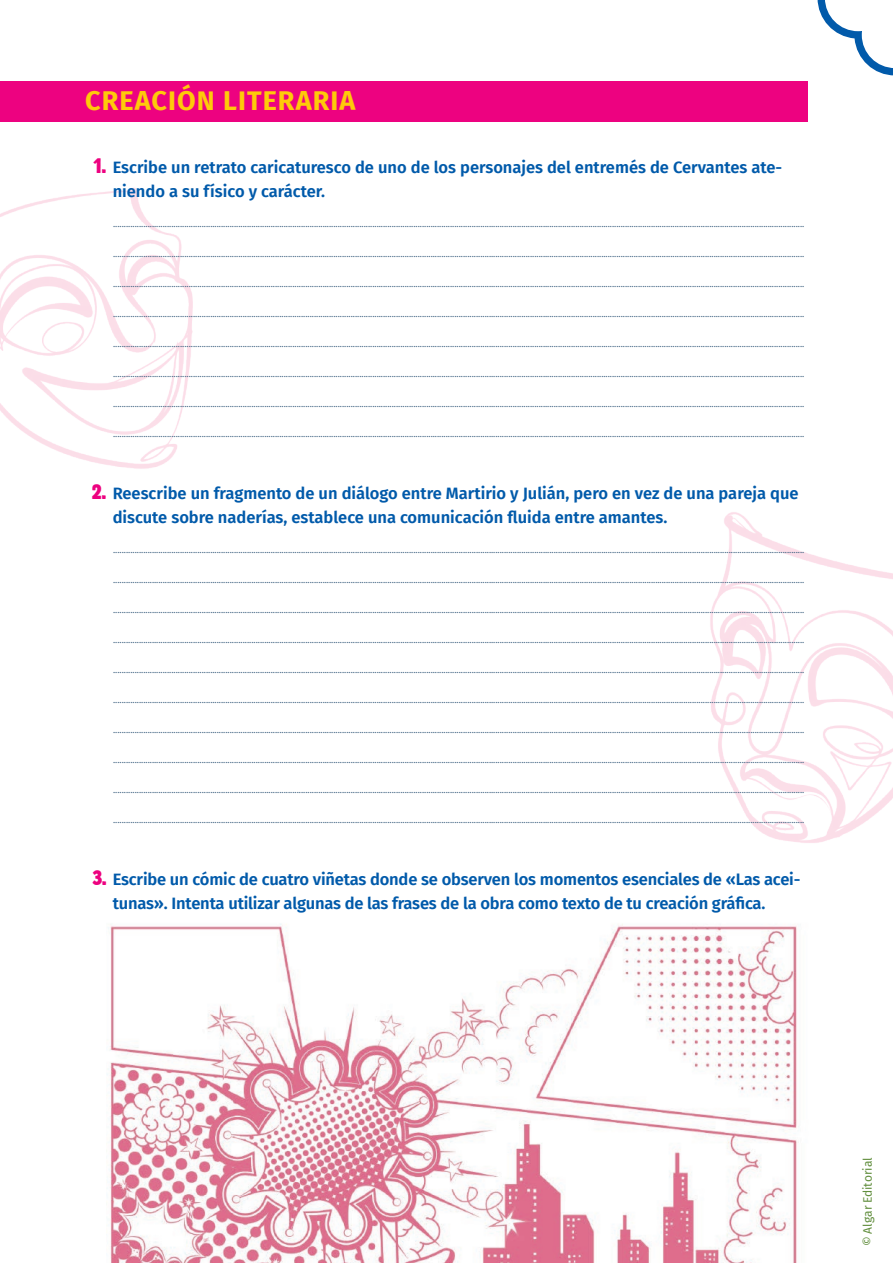
<style>
.page{position:relative;width:893px;height:1263px;background:#fff}
.page>*{position:absolute;margin:0;border:0;box-sizing:border-box;transform-origin:0 0}
.Títol_1{font:700 27px "Fira Sans";letter-spacing:.04em;color:#feca0a}
.t1{font:600 16.5px/24px "Fira Sans";letter-spacing:-.01em;color:#015aaa}
.t2{font:12px "Fira Sans";letter-spacing:-.005em;color:#618e3d}
.Text_activitats{font:9px "Fira Sans";color:#466886}
.s1{font-family:"Block Berthold";font-weight:400;font-stretch:condensed;font-size:21px;color:#ed0280}
</style>
<div class="page">
<img style="left:710px;top:512px;width:183px;height:331px">
<img style="left:0;top:188px;width:193px;height:281px">
<img style="left:107px;top:923px;width:690px;height:340px">
<svg style="left:817px;top:0;width:76px;height:75px"></svg>
<div style="left:0;top:81px;width:808px;height:41px;background:#ed0280"></div>
<p class="Títol_1" style="left:85px;top:78px;width:272px">CREACIÓN LITERARIA</p>
<p class="t1" style="left:113px;top:154px;width:671px;text-indent:-20px"><span class="s1">1.</span> Escribe un retrato caricaturesco de uno de los personajes del entremés de Cervantes ate&shy;niendo a su físico y carácter.</p>
<p class="Text_activitats" style="left:113px;top:217px;width:693px">................................................................................................................................................................................................................................................................................................................................</p>
<p class="Text_activitats" style="left:113px;top:247px;width:693px">................................................................................................................................................................................................................................................................................................................................</p>
<p class="Text_activitats" style="left:113px;top:277px;width:693px">................................................................................................................................................................................................................................................................................................................................</p>
<p class="Text_activitats" style="left:113px;top:307px;width:693px">................................................................................................................................................................................................................................................................................................................................</p>
<p class="Text_activitats" style="left:113px;top:337px;width:693px">................................................................................................................................................................................................................................................................................................................................</p>
<p class="Text_activitats" style="left:113px;top:367px;width:693px">................................................................................................................................................................................................................................................................................................................................</p>
<p class="Text_activitats" style="left:113px;top:397px;width:693px">................................................................................................................................................................................................................................................................................................................................</p>
<p class="Text_activitats" style="left:113px;top:427px;width:693px">................................................................................................................................................................................................................................................................................................................................</p>
<p class="t1" style="left:113px;top:480px;width:687px;text-indent:-21px"><span class="s1">2.</span> Reescribe un fragmento de un diálogo entre Martirio y Julián, pero en vez de una pareja que discute sobre naderías, establece una comunicación fluida entre amantes.</p>
<p class="Text_activitats" style="left:113px;top:543px;width:693px">................................................................................................................................................................................................................................................................................................................................</p>
<p class="Text_activitats" style="left:113px;top:573px;width:693px">................................................................................................................................................................................................................................................................................................................................</p>
<p class="Text_activitats" style="left:113px;top:603px;width:693px">................................................................................................................................................................................................................................................................................................................................</p>
<p class="Text_activitats" style="left:113px;top:633px;width:693px">................................................................................................................................................................................................................................................................................................................................</p>
<p class="Text_activitats" style="left:113px;top:663px;width:693px">................................................................................................................................................................................................................................................................................................................................</p>
<p class="Text_activitats" style="left:113px;top:693px;width:693px">................................................................................................................................................................................................................................................................................................................................</p>
<p class="Text_activitats" style="left:113px;top:723px;width:693px">................................................................................................................................................................................................................................................................................................................................</p>
<p class="Text_activitats" style="left:113px;top:753px;width:693px">................................................................................................................................................................................................................................................................................................................................</p>
<p class="Text_activitats" style="left:113px;top:783px;width:693px">................................................................................................................................................................................................................................................................................................................................</p>
<p class="Text_activitats" style="left:113px;top:813px;width:693px">................................................................................................................................................................................................................................................................................................................................</p>
<p class="t1" style="left:113px;top:866px;width:689px;text-indent:-20px"><span class="s1">3.</span> Escribe un cómic de cuatro viñetas donde se observen los momentos esenciales de «Las acei&shy;tunas». Intenta utilizar algunas de las frases de la obra como texto de tu creación gráfica.</p>
<h3 class="t2" style="left:858px;top:1246px;width:90px;rotate:-90deg">© Algar Editorial</h3>
</div>
